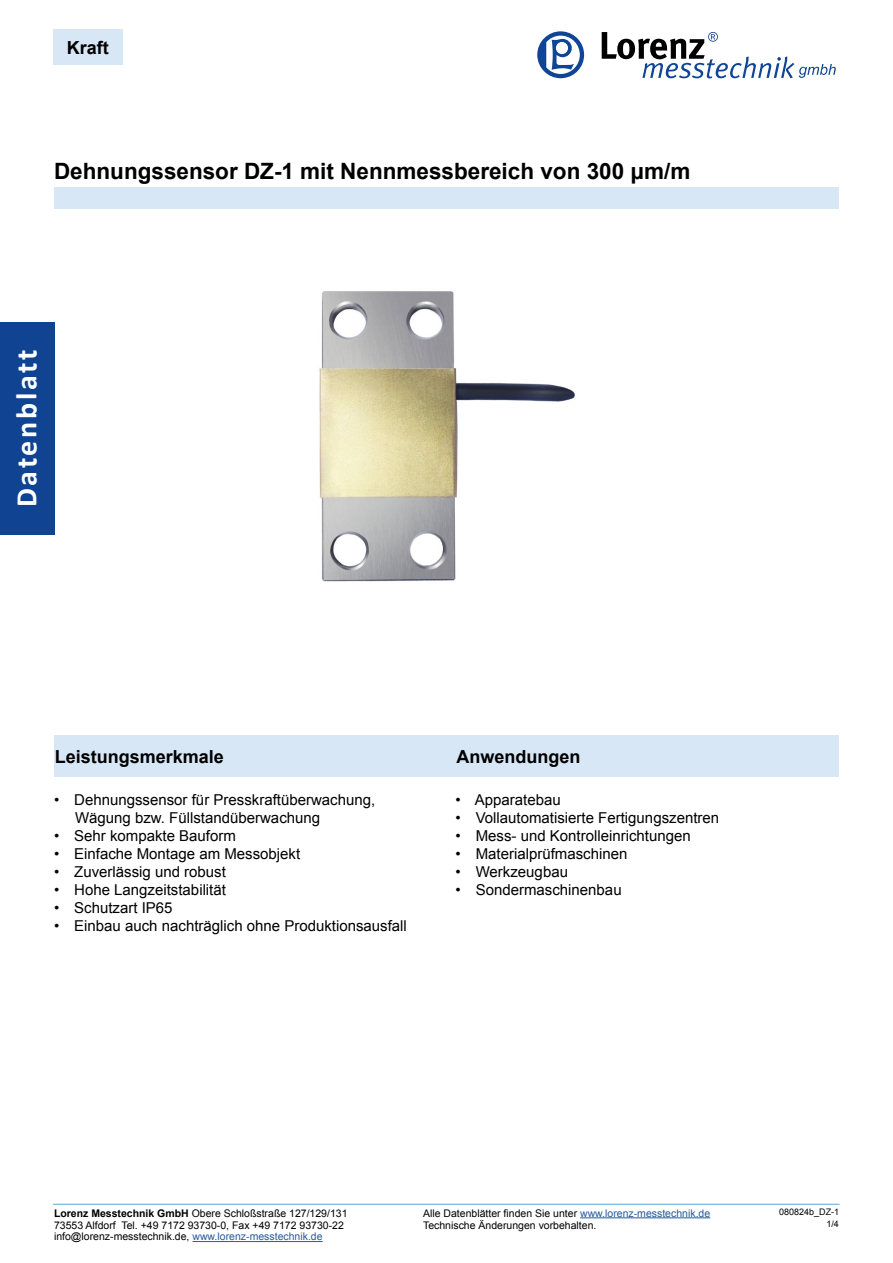
<style>
.page{position:relative;width:893px;height:1263px;background:#fff}
.page>*{position:absolute;margin:0;border:0;box-sizing:border-box;transform-origin:0 0}
.t1{font:700 30px "Calibri";letter-spacing:.09em;color:#fff}
.t2{font:700 22.5px "Arial";color:#000}
.t3{font:700 18px "Arial";color:#000}
.t4{font:15px/18px "Arial";color:#000}
.t5{font:10.5px/12.6px "Arial";color:#000}
.t6{font:9px "Arial";color:#000}
.s1{font-weight:700}
.s2{color:#275b9b}
</style>
<div class="page">
<div style="left:0;top:322px;width:54px;height:213px;background:#104493"></div>
<hr style="left:192px;top:1241px;width:131px;height:1px;background:#275b9b">
<hr style="left:580px;top:1217px;width:130px;height:1px;background:#275b9b">
<hr style="left:53px;top:1204px;width:787px;height:1px;background:#6fb0e0">
<svg style="left:537px;top:31px;width:47px;height:47px"></svg>
<svg style="left:602px;top:32px;width:234px;height:46px"></svg>
<img style="left:319px;top:291px;width:256px;height:291px">
<div style="left:54px;top:736px;width:785px;height:41px;background:#d8e7f6"></div>
<div style="left:53px;top:30px;width:69px;height:35px;background:#d8e7f6"></div>
<div style="left:54px;top:187px;width:785px;height:21px;background:#d8e7f6"></div>
<p class="t3" style="left:67px;top:36px;width:43px">Kraft</p>
<h2 class="t2" style="left:54px;top:156px;width:638px">Dehnungssensor DZ-1 mit Nennmessbereich von 300 μm/m</h2>
<h1 class="t1" style="left:7px;top:507px;width:159px;rotate:-90deg">Datenblatt</h1>
<p class="t3" style="left:55px;top:745px;width:171px">Leistungsmerkmale</p>
<p class="t3" style="left:456px;top:745px;width:126px">Anwendungen</p>
<p class="t4" style="left:75px;top:791px;width:302px;text-indent:-21px">• Dehnungssensor für Presskraftüberwachung,<br>Wägung bzw. Füllstandüberwachung</p>
<p class="t4" style="left:54px;top:827px;width:183px">• Sehr kompakte Bauform</p>
<p class="t4" style="left:54px;top:845px;width:248px">• Einfache Montage am Messobjekt</p>
<p class="t4" style="left:54px;top:863px;width:173px">• Zuverlässig und robust</p>
<p class="t4" style="left:54px;top:881px;width:173px">• Hohe Langzeitstabilität</p>
<p class="t4" style="left:54px;top:899px;width:120px">• Schutzart IP65</p>
<p class="t4" style="left:54px;top:917px;width:354px">• Einbau auch nachträglich ohne Produktionsausfall</p>
<p class="t4" style="left:455px;top:791px;width:107px">• Apparatebau</p>
<p class="t4" style="left:455px;top:809px;width:265px">• Vollautomatisierte Fertigungszentren</p>
<p class="t4" style="left:455px;top:827px;width:237px">• Mess- und Kontrolleinrichtungen</p>
<p class="t4" style="left:455px;top:845px;width:173px">• Materialprüfmaschinen</p>
<p class="t4" style="left:455px;top:863px;width:114px">• Werkzeugbau</p>
<p class="t4" style="left:455px;top:881px;width:168px">• Sondermaschinenbau</p>
<p class="t5" style="left:54px;top:1207px;width:295px"><span class="s1">Lorenz Messtechnik GmbH</span> Obere Schloßstraße 127/129/131<br>73553 Alfdorf Tel. +49 7172 93730-0, Fax +49 7172 93730-22</p>
<p class="t5" style="left:54px;top:1230px;width:270px">info@lorenz-messtechnik.de, <span class="s2">www.lorenz-messtechnik.de</span></p>
<p class="t5" style="left:423px;top:1207px;width:289px">Alle Datenblätter finden Sie unter <span class="s2">www.lorenz-messtechnik.de<br></span>Technische Änderungen vorbehalten.</p>
<p class="t6" style="left:826px;top:1218px;width:14px">1/4</p>
<p class="t6" style="left:779px;top:1206px;width:62px">080824b_DZ-1</p>
</div>
